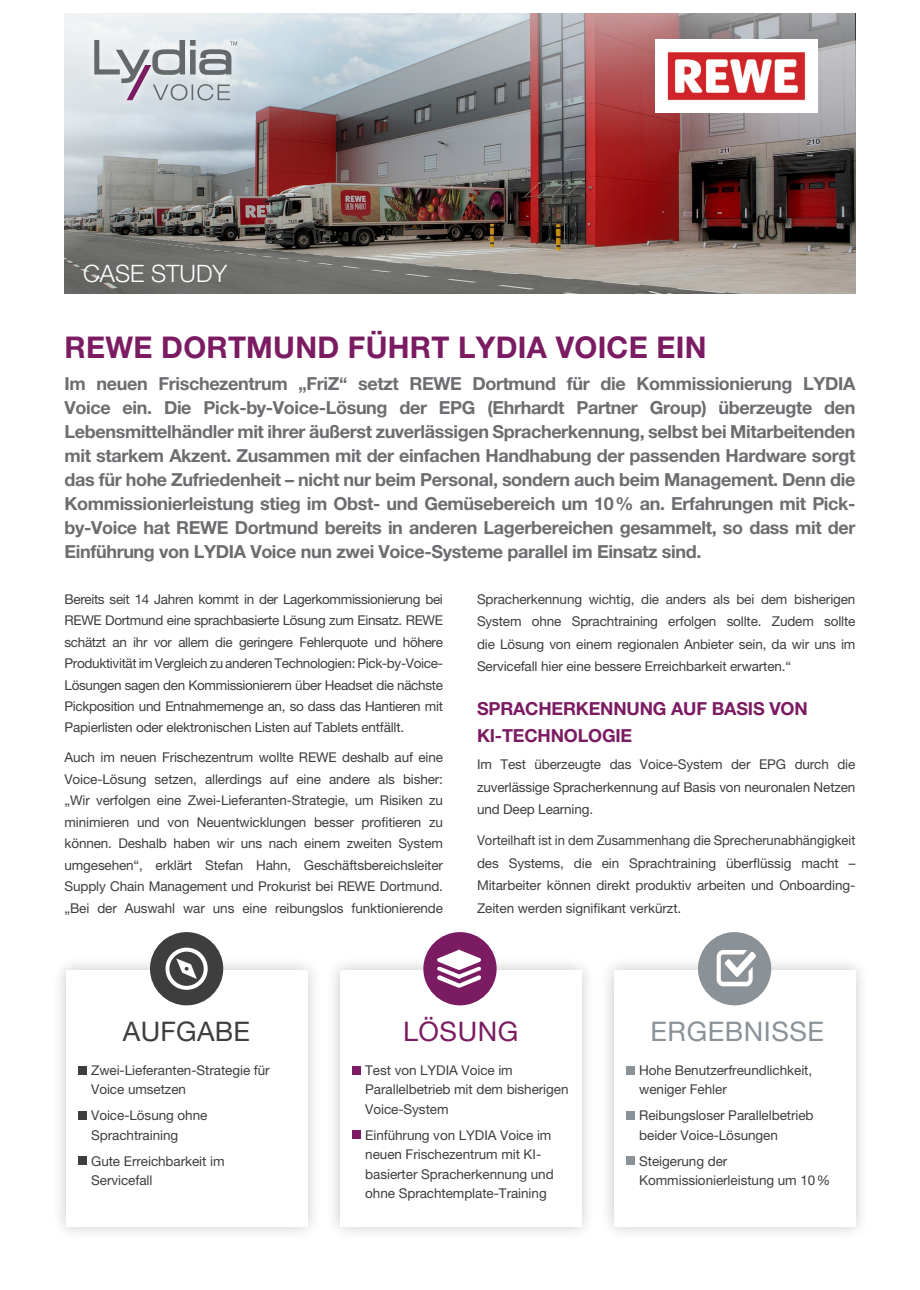
<style>
.page{position:relative;width:920px;height:1290px;background:#fff}
.page>*{position:absolute;margin:0;border:0;box-sizing:border-box;transform-origin:0 0}
.t1{font:700 30px "Helvetica Neue LT Pro";letter-spacing:.01em;color:#7b1b62}
.t2{font:27px "Helvetica Neue LT Pro";letter-spacing:.02em;color:#8a9297}
.t3{font:27px "Helvetica Neue LT Pro";letter-spacing:.01em;color:#3e3e3f}
.t4{font:27px "Helvetica Neue LT Pro";letter-spacing:.02em;color:#7b1b62}
.t5{font:300 24px "Helvetica Neue LT Pro";color:#fff}
.t6{font:700 18px/24px "Helvetica Neue LT Pro";letter-spacing:-.02em;color:#6c6d70;text-align:justify}
.t7{font:700 18px/27px "Helvetica Neue LT Pro";letter-spacing:-.01em;color:#7b1b62}
.t8{font:13.5px/21.5px "Helvetica Neue LT Pro";letter-spacing:-.005em;color:#3e3e3f}
.t9{font:13.5px/22.5px "Helvetica Neue LT Pro";letter-spacing:-.005em;color:#3e3e3f;text-align:justify;scale:.96 1}
</style>
<div class="page">
<img style="left:65px;top:139px;width:790px;height:155px">
<img style="left:64px;top:13px;width:353px;height:268px">
<svg style="left:65px;top:14px;width:790px;height:125px;background:#aa9fa4"></svg>
<div style="left:51px;top:956px;width:271px;height:284px;background:#231f20;opacity:.25"></div>
<div style="left:66px;top:970px;width:242px;height:256px;background:#fff"></div>
<div style="left:325px;top:956px;width:270px;height:284px;background:#231f20;opacity:.25"></div>
<div style="left:340px;top:970px;width:241px;height:256px;background:#fff"></div>
<div style="left:599px;top:956px;width:270px;height:284px;background:#231f20;opacity:.25"></div>
<div style="left:614px;top:970px;width:241px;height:256px;background:#fff"></div>
<div style="left:353px;top:1066px;width:8px;height:8px;background:#7b1b62"></div>
<div style="left:353px;top:1131px;width:8px;height:8px;background:#7b1b62"></div>
<div style="left:626px;top:1066px;width:9px;height:8px;background:#8a9297"></div>
<div style="left:626px;top:1111px;width:9px;height:8px;background:#8a9297"></div>
<div style="left:626px;top:1157px;width:9px;height:8px;background:#8a9297"></div>
<div style="left:78px;top:1066px;width:9px;height:8px;background:#3e3e3f"></div>
<div style="left:78px;top:1111px;width:9px;height:8px;background:#3e3e3f"></div>
<div style="left:78px;top:1157px;width:9px;height:8px;background:#3e3e3f"></div>
<div style="left:423px;top:932px;width:74px;height:73px;background:#7b1b62;border-radius:50%"></div>
<svg style="left:437px;top:949px;width:44px;height:39px"></svg>
<div style="left:150px;top:932px;width:73px;height:73px;background:#3e3e3f;border-radius:50%"></div>
<svg style="left:166px;top:948px;width:42px;height:42px"></svg>
<div style="left:698px;top:932px;width:73px;height:73px;background:#8a9297;border-radius:50%"></div>
<svg style="left:717px;top:950px;width:39px;height:36px"></svg>
<div style="left:83px;top:29px;width:165px;height:82px;background:#fff;opacity:.85"></div>
<svg style="left:94px;top:40px;width:143px;height:60px;background:#bfc3c7"></svg>
<img style="left:656px;top:40px;width:162px;height:73px">
<h3 class="t5" style="left:83px;top:259px;width:146px">CASE STUDY</h3>
<h1 class="t1" style="left:65px;top:328px;width:644px">REWE DORTMUND FÜHRT LYDIA VOICE EIN</h1>
<p class="t6" style="left:65px;top:371px;width:792px">Im neuen Frischezentrum „FriZ“ setzt REWE Dortmund für die Kommissionierung LYDIA Voice ein. Die Pick-by-Voice-Lösung der EPG (Ehrhardt Partner Group) überzeugte den Lebensmittelhändler mit ihrer äußerst zuverlässigen Spracherkennung, selbst bei Mitarbeitenden mit starkem Akzent. Zusammen mit der einfachen Handhabung der passenden Hardware sorgt das für hohe Zufriedenheit – nicht nur beim Personal, sondern auch beim Management. Denn die Kommissionierleistung stieg im Obst- und Gemüsebereich um 10% an. Erfahrungen mit Pick&shy;by-Voice hat REWE Dortmund bereits in anderen Lagerbereichen gesammelt, so dass mit der Einführung von LYDIA Voice nun zwei Voice-Systeme parallel im Einsatz sind.</p>
<p class="t8" style="left:65px;top:588px;width:380px;text-align:justify">Bereits seit 14 Jahren kommt in der Lagerkommissionierung bei REWE Dortmund eine sprachbasierte Lösung zum Einsatz. REWE schätzt an ihr vor allem die geringere Fehlerquote und höhere Produktivität im Vergleich zu anderen Technologien: Pick-by-Voice-Lösungen sagen den Kommissionierern über Headset die nächste Pickposition und Entnahmemenge an, so dass das Hantieren mit Papierlisten oder elektronischen Listen auf Tablets entfällt.</p>
<p class="t8" style="left:65px;top:747px;width:380px;text-align:justify">Auch im neuen Frischezentrum wollte REWE deshalb auf eine Voice-Lösung setzen, allerdings auf eine andere als bisher: „Wir verfolgen eine Zwei-Lieferanten-Strategie, um Risiken zu minimieren und von Neuentwicklungen besser profitieren zu können. Deshalb haben wir uns nach einem zweiten System umgesehen“, erklärt Stefan Hahn, Geschäftsbereichsleiter Supply Chain Management und Prokurist bei REWE Dortmund. „Bei der Auswahl war uns eine reibungslos funktionierende</p>
<p class="t8" style="left:477px;top:587px;width:380px;line-height:22.5px;text-align:justify">Spracherkennung wichtig, die anders als bei dem bisherigen System ohne Sprachtraining erfolgen sollte. Zudem sollte die Lösung von einem regionalen Anbieter sein, da wir uns im Servicefall hier eine bessere Erreichbarkeit erwarten.“</p>
<h3 class="t7" style="left:477px;top:695px;width:332px">SPRACHERKENNUNG AUF BASIS VON<br>KI-TECHNOLOGIE</h3>
<p class="t8" style="left:477px;top:753px;width:380px;line-height:22.5px;text-align:justify">Im Test überzeugte das Voice-System der EPG durch die zuverlässige Spracherkennung auf Basis von neuronalen Netzen und Deep Learning.</p>
<p class="t9" style="left:477px;top:829px;width:396px">Vorteilhaft ist in dem Zusammenhang die Sprecherunabhängigkeit des Systems, die ein Sprachtraining überflüssig macht – Mitarbeiter können direkt produktiv arbeiten und Onboarding-Zeiten werden signifikant verkürzt.</p>
<h2 class="t3" style="left:123px;top:1015px;width:129px">AUFGABE</h2>
<p class="t8" style="left:91px;top:1060px;width:180px;line-height:19.5px">Zwei-Lieferanten-Strategie für<br>Voice umsetzen</p>
<p class="t8" style="left:91px;top:1105px;width:118px;line-height:19.5px">Voice-Lösung ohne<br>Sprachtraining</p>
<p class="t8" style="left:91px;top:1151px;width:135px;line-height:19.5px">Gute Erreichbarkeit im<br>Servicefall</p>
<h2 class="t4" style="left:403px;top:1015px;width:117px">LÖSUNG</h2>
<p class="t8" style="left:365px;top:1060px;width:205px;line-height:19.5px">Test von LYDIA Voice im<br>Parallelbetrieb mit dem bisherigen<br>Voice-System</p>
<p class="t8" style="left:365px;top:1125px;width:190px;line-height:19.5px">Einführung von LYDIA Voice im neuen Frischezentrum mit KI&shy;basierter Spracherkennung und ohne Sprachtemplate-Training</p>
<h2 class="t2" style="left:651px;top:1015px;width:175px">ERGEBNISSE</h2>
<p class="t8" style="left:639px;top:1060px;width:174px;line-height:19.5px">Hohe Benutzerfreundlichkeit, weniger Fehler</p>
<p class="t8" style="left:639px;top:1105px;width:176px;line-height:19.5px">Reibungsloser Parallelbetrieb beider Voice-Lösungen</p>
<p class="t8" style="left:639px;top:1151px;width:193px;line-height:19.5px">Steigerung der<br>Kommissionierleistung um 10%</p>
</div>
